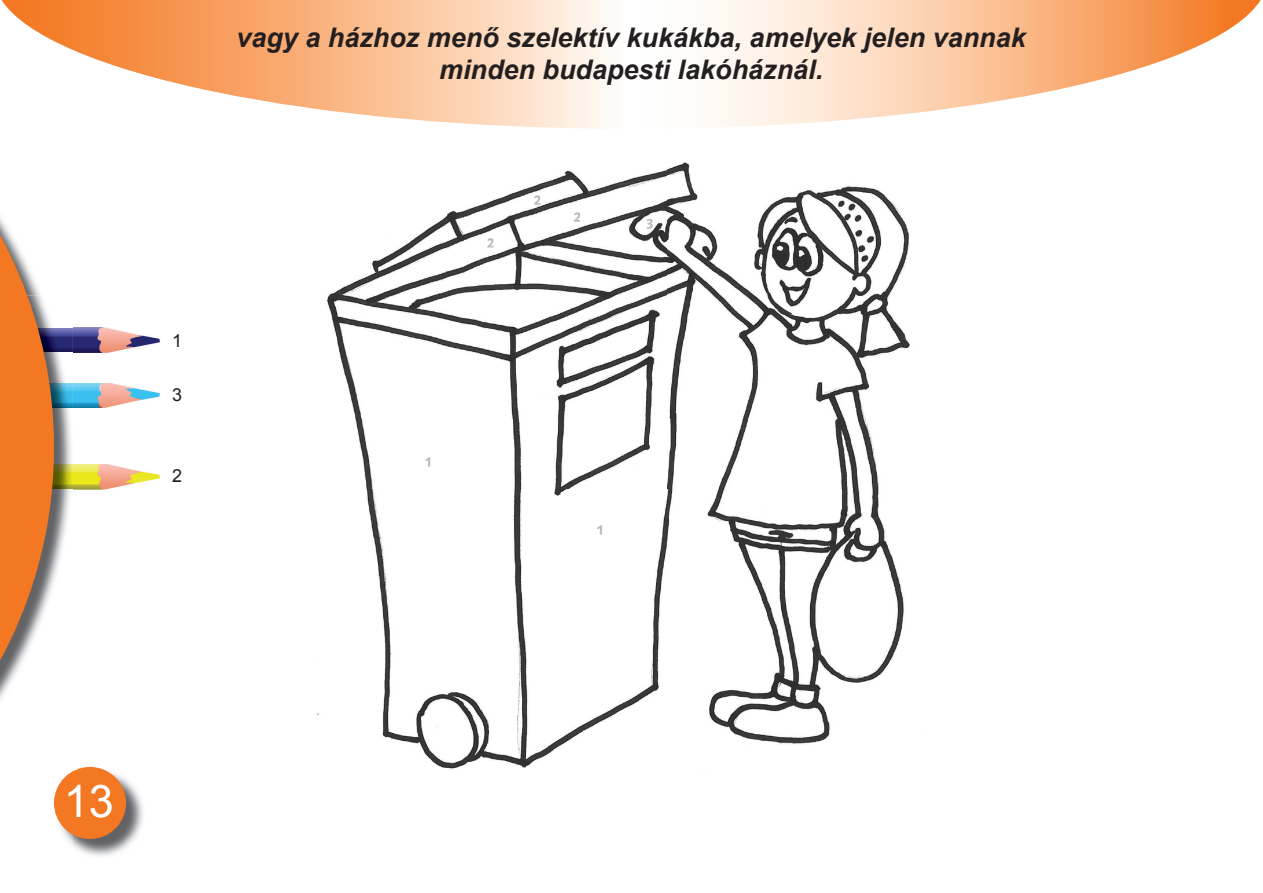
<style>
.page{position:relative;width:1263px;height:893px;background:#fff}
.page>*{position:absolute;margin:0;border:0;box-sizing:border-box;transform-origin:0 0}
.t1{font:45px "Arial";color:#fff}
.t2{font:italic 700 27px/32.4px "Arial";color:#231f20;text-align:center}
.t3{font:18px "Arial";color:#231f20}
</style>
<div class="page">
<img style="left:73px;top:327px;width:87px;height:163px">
<div style="left:0;top:353px;width:172px;height:29px;background:#fff"></div>
<div style="left:0;top:408px;width:172px;height:55px;background:#fff"></div>
<img style="left:54px;top:328px;width:19px;height:487px">
<img style="left:54px;top:490px;width:19px;height:165px">
<img style="left:54px;top:353px;width:19px;height:29px">
<img style="left:54px;top:408px;width:19px;height:55px">
<svg style="left:0;top:217px;width:54px;height:483px;fill:#f47721"></svg>
<img style="left:317px;top:162px;width:593px;height:607px">
<svg style="left:2px;top:0;width:1259px;height:129px"></svg>
<img style="left:56px;top:769px;width:87px;height:87px">
<div style="left:54px;top:767px;width:72px;height:72px;background:#f47721;border-radius:50%"></div>
<p class="t2" style="left:236px;top:22px;width:791px">vagy a házhoz menő szelektív kukákba, amelyek jelen vannak minden budapesti lakóháznál.</p>
<p class="t3" style="left:172px;top:328px;width:12px">1</p>
<p class="t3" style="left:172px;top:382px;width:12px">3</p>
<p class="t3" style="left:172px;top:463px;width:12px">2</p>
<h1 class="t1" style="left:64px;top:772px;width:52px">13</h1>
</div>
